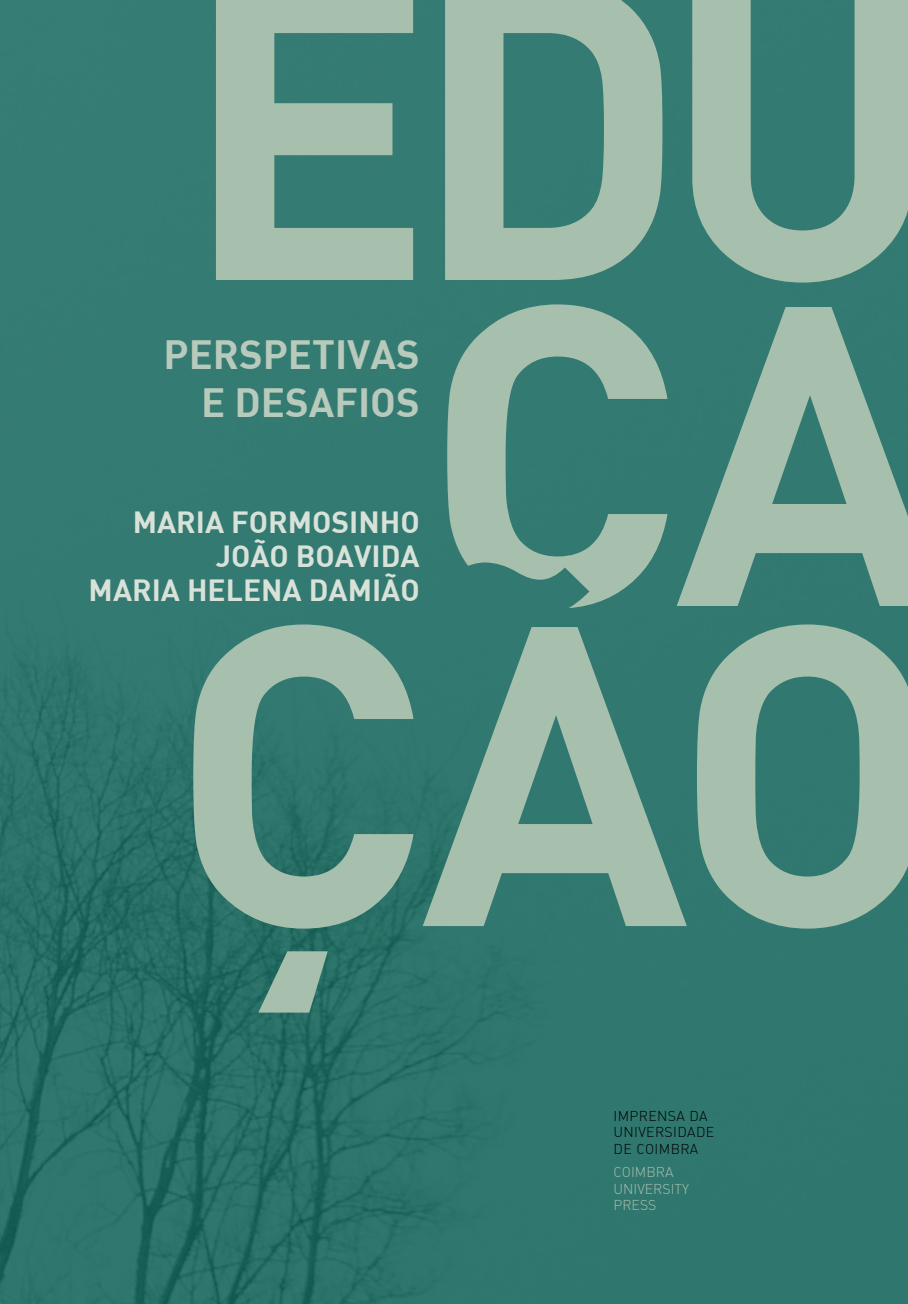
<style>
.page{position:relative;width:908px;height:1304px;background:#fff}
.page>*{position:absolute;margin:0;border:0;box-sizing:border-box;transform-origin:0 0}
.t1{font:420px/323px "DIN Bold";letter-spacing:-.04em;color:#a7bfad;text-align:right}
.t2{font:40px/48px "DIN Bold";color:#b7cabb;text-align:right}
.t3{font:30px/34px "DIN Bold";color:#d8e2d9;text-align:right}
.t4{font:14px/16.8px "DIN Light Alternate";letter-spacing:.025em;color:#000}
.t5{font:14px/16.8px "DIN Light Alternate";color:#a7bfad}
</style>
<div class="page">
<img style="left:0;top:0;width:907px;height:1304px">
<div style="left:434px;top:563px;width:155px;height:53px;background:#327971"></div>
<p class="t1" style="left:168px;top:-51px;width:775px">EDU<br>CA<br>ÇAO</p>
<p class="t2" style="left:163px;top:329px;width:257px">PERSPETIVAS<br>E DESAFIOS</p>
<p class="t3" style="left:89px;top:504px;width:332px">MARIA FORMOSINHO<br>JOÃO BOAVIDA<br>MARIA HELENA DAMIÃO</p>
<p class="t4" style="left:613px;top:1107px;width:102px">IMPRENSA DA<br>UNIVERSIDADE<br>DE COIMBRA</p>
<p class="t5" style="left:613px;top:1163px;width:77px">COIMBRA<br>UNIVERSITY<br>PRESS</p>
</div>
